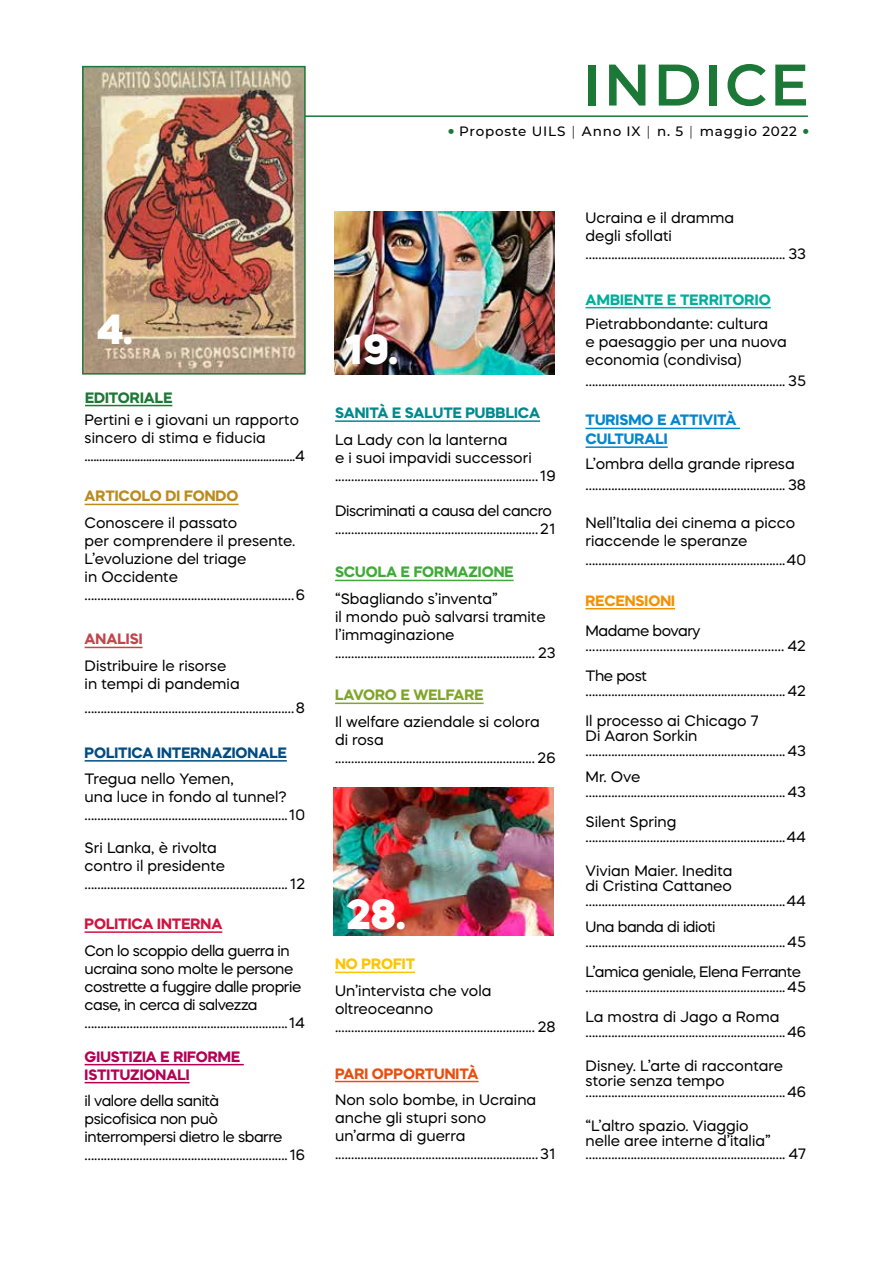
<style>
.page{position:relative;width:893px;height:1263px;background:#fff}
.page>*{position:absolute;margin:0;border:0;box-sizing:border-box;transform-origin:0 0}
.t1{font:600 58.5px "Montserrat";letter-spacing:.04em;color:#1b7836}
.t2{font:800 42px "Mazzard H";color:#fff}
.t3{font:15px/18px "Mazzard H";color:#000}
.t4{font:15px/18px "Mazzard H";letter-spacing:-.03em;color:#000}
.t5{font:700 15px/18px "Mazzard H";color:#b30054}
.t6{font:700 15px/18.8px "Mazzard H";color:#0086ce}
.t7{font:700 15px "Mazzard H";color:#024c82}
.t8{font:700 15px "Mazzard H";color:#008a8d}
.t9{font:700 15px "Mazzard H";letter-spacing:.01em;color:#00ae99}
.t10{font:700 15px "Mazzard H";color:#3fab37}
.t11{font:700 15px "Mazzard H";color:#e94e0f}
.t12{font:700 15px "Mazzard H";color:#bb8b1c}
.t13{font:700 15px "Mazzard H";color:#d01340}
.t14{font:700 15px "Mazzard H";color:#80a52b}
.t15{font:700 15px "Mazzard H";color:#f39200}
.t16{font:700 15px "Mazzard H";color:#1b7836}
.t17{font:700 15px "Mazzard H";color:#fdc300}
.t18{font:700 15px "Mazzard H";color:#c3454c}
.t19{font:500 13.5px "Montserrat";letter-spacing:.06em;color:#000}
.s1{font-size:27px;color:#1b7836}
.s2{font-weight:300}
</style>
<div class="page">
<hr style="left:335px;top:420px;width:205px;height:2px;background:#008a8d">
<hr style="left:335px;top:580px;width:179px;height:1px;background:#3fab37">
<hr style="left:335px;top:702px;width:148px;height:2px;background:#80a52b">
<hr style="left:335px;top:971px;width:80px;height:2px;background:#fdc300">
<hr style="left:335px;top:1081px;width:144px;height:1px;background:#e94e0f">
<hr style="left:585px;top:307px;width:186px;height:1px;background:#00ae99">
<hr style="left:585px;top:428px;width:155px;height:1px;background:#0086ce">
<hr style="left:585px;top:446px;width:83px;height:2px;background:#0086ce">
<hr style="left:585px;top:608px;width:90px;height:1px;background:#f39200">
<hr style="left:85px;top:115px;width:723px;height:2px;background:#1b7836">
<hr style="left:85px;top:405px;width:87px;height:1px;background:#1b7836">
<hr style="left:85px;top:504px;width:154px;height:1px;background:#bb8b1c">
<hr style="left:85px;top:647px;width:58px;height:1px;background:#c3454c">
<hr style="left:85px;top:760px;width:202px;height:2px;background:#024c82">
<hr style="left:85px;top:931px;width:137px;height:2px;background:#d01340">
<hr style="left:85px;top:1064px;width:159px;height:1px;background:#b30054">
<hr style="left:85px;top:1082px;width:105px;height:1px;background:#b30054">
<img style="left:335px;top:211px;width:220px;height:164px">
<img style="left:334px;top:788px;width:220px;height:148px">
<img style="left:85px;top:69px;width:218px;height:303px">
<div style="left:82px;top:66px;width:224px;height:309px;border:2px solid #1b7836"></div>
<h2 class="t2" style="left:97px;top:301px;width:37px">4.</h2>
<p class="t16" style="left:85px;top:387px;width:89px">EDITORIALE</p>
<p class="t3" style="left:85px;top:410px;width:222px">Pertini e i giovani un rapporto sincero di stima e fiducia ........................................................................4</p>
<p class="t12" style="left:85px;top:486px;width:155px">ARTICOLO DI FONDO</p>
<p class="t3" style="left:85px;top:513px;width:222px">Conoscere il passato<br>per comprendere il presente.<br>L’evoluzione del triage<br>in Occidente .................................................................6</p>
<p class="t18" style="left:85px;top:629px;width:59px">ANALISI</p>
<p class="t3" style="left:85px;top:656px;width:157px">Distribuire le risorse in tempi di pandemia</p>
<p class="t3" style="left:85px;top:699px;width:222px">.................................................................8</p>
<p class="t7" style="left:85px;top:743px;width:204px">POLITICA INTERNAZIONALE</p>
<p class="t3" style="left:85px;top:770px;width:222px">Tregua nello Yemen,<br>una luce in fondo al tunnel? ...............................................................10</p>
<p class="t3" style="left:85px;top:838px;width:222px">Sri Lanka, è rivolta<br>contro il presidente ............................................................... 12</p>
<p class="t13" style="left:85px;top:914px;width:139px">POLITICA INTERNA</p>
<p class="t4" style="left:85px;top:941px;width:222px">Con lo scoppio della guerra in ucraina sono molte le persone costrette a fuggire dalle proprie case, in cerca di salvezza ...............................................................14</p>
<p class="t5" style="left:85px;top:1047px;width:157px">GIUSTIZIA E RIFORME<br>ISTITUZIONALI</p>
<p class="t4" style="left:85px;top:1091px;width:222px">il valore della sanità<br>psicofisica non può interrompersi dietro le sbarre ...............................................................16</p>
<h1 class="t1" style="left:583px;top:43px;width:228px">INDICE</h1>
<p class="t19" style="left:447px;top:122px;width:365px"><span class="s1">•</span> Proposte UILS <span class="s2">|</span> Anno IX <span class="s2">|</span> n. 5 <span class="s2">|</span> maggio 2022 <span class="s1">•</span></p>
<h2 class="t2" style="left:344px;top:321px;width:55px">19.</h2>
<p class="t8" style="left:335px;top:403px;width:206px">SANITÀ E SALUTE PUBBLICA</p>
<p class="t3" style="left:335px;top:430px;width:222px">La Lady con la lanterna<br>e i suoi impavidi successori ...............................................................19</p>
<p class="t4" style="left:335px;top:502px;width:222px">Discriminati a causa del cancro ...............................................................21</p>
<p class="t10" style="left:335px;top:562px;width:180px">SCUOLA E FORMAZIONE</p>
<p class="t3" style="left:335px;top:589px;width:222px">“Sbagliando s’inventa”<br>il mondo può salvarsi tramite l’immaginazione .............................................................. 23</p>
<p class="t14" style="left:335px;top:685px;width:150px">LAVORO E WELFARE</p>
<p class="t3" style="left:335px;top:712px;width:222px">Il welfare aziendale si colora di rosa .............................................................. 26</p>
<h2 class="t2" style="left:347px;top:886px;width:60px">28.</h2>
<p class="t17" style="left:335px;top:954px;width:82px">NO PROFIT</p>
<p class="t3" style="left:335px;top:981px;width:222px">Un’intervista che vola oltreoceanno .............................................................. 28</p>
<p class="t11" style="left:335px;top:1063px;width:145px">PARI OPPORTUNITÀ</p>
<p class="t3" style="left:335px;top:1090px;width:222px">Non solo bombe, in Ucraina anche gli stupri sono<br>un’arma di guerra ...............................................................31</p>
<p class="t3" style="left:585px;top:208px;width:222px">Ucraina e il dramma<br>degli sfollati .............................................................. 33</p>
<p class="t9" style="left:585px;top:289px;width:187px">AMBIENTE E TERRITORIO</p>
<p class="t3" style="left:585px;top:314px;width:203px">Pietrabbondante: cultura<br>e paesaggio per una nuova economia (condivisa)</p>
<p class="t3" style="left:585px;top:371px;width:222px">.............................................................. 35</p>
<p class="t6" style="left:585px;top:410px;width:152px">TURISMO E ATTIVITÀ<br>CULTURALI</p>
<p class="t3" style="left:585px;top:453px;width:222px;line-height:21px">L’ombra della grande ripresa .............................................................. 38</p>
<p class="t3" style="left:585px;top:513px;width:222px;line-height:18.8px">Nell’Italia dei cinema a picco riaccende le speranze ..............................................................40</p>
<p class="t15" style="left:585px;top:590px;width:91px">RECENSIONI</p>
<p class="t4" style="left:585px;top:623px;width:222px;line-height:15px">Madame bovary ........................................................... 42</p>
<p class="t4" style="left:585px;top:668px;width:222px;line-height:15px">The post ..............................................................42</p>
<p class="t3" style="left:585px;top:713px;width:222px;line-height:15px">Il processo ai Chicago 7<br>Di Aaron Sorkin ..............................................................43</p>
<p class="t3" style="left:585px;top:769px;width:222px;line-height:15px">Mr. Ove ..............................................................43</p>
<p class="t3" style="left:585px;top:814px;width:222px;line-height:15px">Silent Spring ..............................................................44</p>
<p class="t3" style="left:585px;top:863px;width:222px;line-height:15px">Vivian Maier. Inedita<br>di Cristina Cattaneo ..............................................................44</p>
<p class="t4" style="left:585px;top:919px;width:222px;line-height:15px">Una banda di idioti ..............................................................45</p>
<p class="t4" style="left:585px;top:964px;width:222px;line-height:15px">L’amica geniale, Elena Ferrante ..............................................................45</p>
<p class="t3" style="left:585px;top:1009px;width:222px;line-height:15px">La mostra di Jago a Roma ..............................................................46</p>
<p class="t3" style="left:585px;top:1058px;width:199px;line-height:15px">Disney. L’arte di raccontare storie senza tempo</p>
<p class="t3" style="left:585px;top:1082px;width:222px">..............................................................46</p>
<p class="t3" style="left:585px;top:1118px;width:187px;line-height:15px">“L’altro spazio. Viaggio nelle aree interne d’italia”</p>
<p class="t3" style="left:585px;top:1144px;width:222px">.............................................................. 47</p>
</div>
